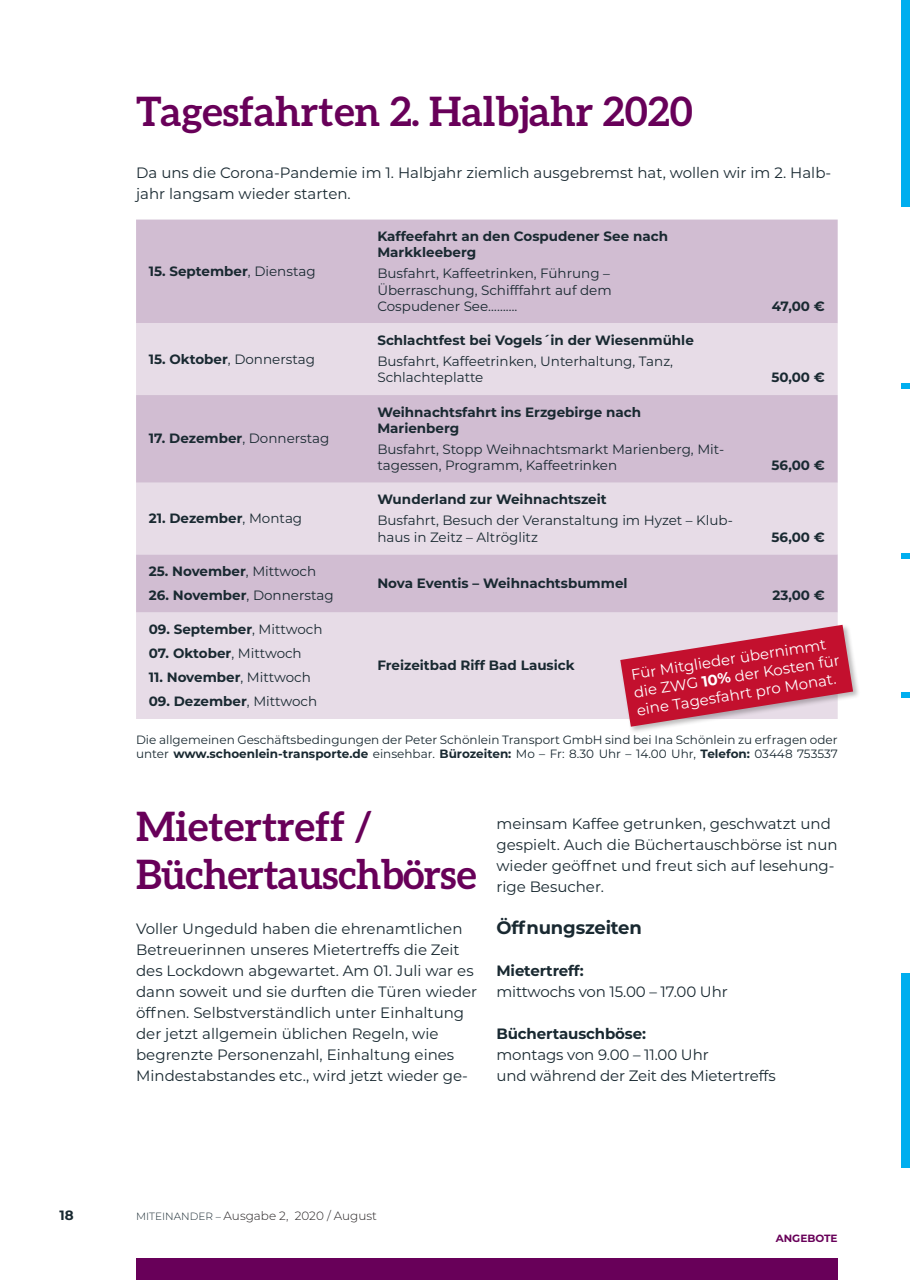
<style>
.page{position:relative;width:910px;height:1280px;background:#fff}
.page>*{position:absolute;margin:0;border:0;box-sizing:border-box;transform-origin:0 0}
.t1{font:700 40.5px/48.6px "Aleo";color:#680059}
.t2{font:700 18px "Montserrat";letter-spacing:-.01em;color:#192931}
.t3{font:15px/21px "Montserrat";color:#192931}
.t4{font:15px/18px "Montserrat";color:#fff}
.t5{font:700 15px "Montserrat";letter-spacing:-.01em;color:#192931}
.t6{font:700 13.5px/16.2px "Montserrat";color:#192931}
.t7{font:13.5px/16.2px "Montserrat";color:#192931}
.t8{font:12px/14.4px "Montserrat";color:#192931}
.t9{font:300 12px "Montserrat";color:#231f20}
.t10{font:700 10.5px "Montserrat";color:#680059}
.s1{font-weight:400}
.s2{font-weight:700}
.s3{font-size:10.5px;color:#192931}
</style>
<div class="page">
<div style="left:136px;top:220px;width:702px;height:103px;background:#d1bdd2"></div>
<svg style="left:136px;top:323px;width:702px;height:396px;background:#decfde"></svg>
<div style="left:136px;top:1259px;width:702px;height:21px;background:#680059"></div>
<div style="left:619px;top:624px;width:241px;height:110px;background:#231f20;opacity:.3"></div>
<svg style="left:620px;top:625px;width:233px;height:102px;background:#cf5a70"></svg>
<div style="left:901px;top:0;width:9px;height:206px;background:#00aeef"></div>
<div style="left:901px;top:973px;width:9px;height:195px;background:#00aeef"></div>
<div style="left:901px;top:383px;width:9px;height:5px;background:#00aeef"></div>
<div style="left:901px;top:692px;width:9px;height:6px;background:#00aeef"></div>
<div style="left:901px;top:553px;width:9px;height:6px;background:#00aeef"></div>
<h1 class="t1" style="left:136px;top:87px;width:558px">Tagesfahrten 2. Halbjahr 2020</h1>
<p class="t3" style="left:136px;top:161px;width:697px">Da uns die Corona-Pandemie im 1. Halbjahr ziemlich ausgebremst hat, wollen wir im 2. Halb&shy;jahr langsam wieder starten.</p>
<p class="t6" style="left:149px;top:262px;width:168px">15. September<span class="s1">, Dienstag</span></p>
<p class="t7" style="left:149px;top:350px;width:168px"><span class="s2">15. Oktober</span>, Donnerstag</p>
<p class="t6" style="left:149px;top:430px;width:182px">17. Dezember<span class="s1">, Donnerstag</span></p>
<p class="t6" style="left:149px;top:509px;width:155px">21. Dezember<span class="s1">, Montag</span></p>
<p class="t6" style="left:149px;top:562px;width:169px">25. November<span class="s1">, Mittwoch</span></p>
<p class="t6" style="left:149px;top:586px;width:186px">26. November<span class="s1">, Donnerstag</span></p>
<p class="t6" style="left:149px;top:621px;width:175px">09. September<span class="s1">, Mittwoch</span></p>
<p class="t6" style="left:149px;top:645px;width:154px">07. Oktober<span class="s1">, Mittwoch</span></p>
<p class="t6" style="left:149px;top:669px;width:164px">11. November<span class="s1">, Mittwoch</span></p>
<p class="t6" style="left:149px;top:693px;width:170px">09. Dezember<span class="s1">, Mittwoch</span></p>
<p class="t6" style="left:377px;top:228px;width:292px">Kaffeefahrt an den Cospudener See nach<br>Markkleeberg</p>
<p class="t7" style="left:377px;top:265px;width:236px">Busfahrt, Kaffeetrinken, Führung –<br>Überraschung, Schifffahrt auf dem<br>Cospudener See……….</p>
<p class="t6" style="left:377px;top:331px;width:318px">Schlachtfest bei Vogels´in der Wiesenmühle</p>
<p class="t7" style="left:377px;top:353px;width:297px">Busfahrt, Kaffeetrinken, Unterhaltung, Tanz,<br>Schlachteplatte</p>
<p class="t6" style="left:377px;top:403px;width:265px">Weihnachtsfahrt ins Erzgebirge nach<br>Marienberg</p>
<p class="t7" style="left:377px;top:440px;width:348px">Busfahrt, Stopp Weihnachtsmarkt Marienberg, Mit&shy;tagessen, Programm, Kaffeetrinken</p>
<p class="t6" style="left:377px;top:491px;width:231px">Wunderland zur Weihnachtszeit</p>
<p class="t7" style="left:377px;top:512px;width:357px">Busfahrt, Besuch der Veranstaltung im Hyzet – Klub&shy;haus in Zeitz – Altröglitz</p>
<p class="t6" style="left:377px;top:574px;width:252px">Nova Eventis – Weihnachtsbummel</p>
<p class="t6" style="left:772px;top:297px;width:55px">47,00 €</p>
<p class="t6" style="left:771px;top:369px;width:55px">50,00 €</p>
<p class="t6" style="left:772px;top:456px;width:55px">56,00 €</p>
<p class="t6" style="left:772px;top:528px;width:55px">56,00 €</p>
<p class="t6" style="left:772px;top:586px;width:54px">23,00 €</p>
<p class="t6" style="left:377px;top:657px;width:199px">Freizeitbad Riff Bad Lausick</p>
<p class="t4" style="left:630px;top:665px;width:209px;rotate:-9deg">Für Mitglieder übernimmt die ZWG <span class="s2">10%</span> der Kosten für eine Tagesfahrt pro Monat.</p>
<p class="t8" style="left:136px;top:732px;width:703px">Die allgemeinen Geschäftsbedingungen der Peter Schönlein Transport GmbH sind bei Ina Schönlein zu erfragen oder unter <span class="s2">www.schoenlein-transporte.de</span> einsehbar. <span class="s2">Bürozeiten:</span> Mo – Fr: 8.30 Uhr – 14.00 Uhr, <span class="s2">Telefon:</span> 03448 753537</p>
<h1 class="t1" style="left:136px;top:801px;width:342px">Mietertreff /<br>Büchertauschbörse</h1>
<p class="t3" style="left:136px;top:917px;width:343px">Voller Ungeduld haben die ehrenamtlichen Betreuerinnen unseres Mietertreffs die Zeit des Lockdown abgewartet. Am 01. Juli war es dann soweit und sie durften die Türen wieder öffnen. Selbstverständlich unter Einhaltung der jetzt allgemein üblichen Regeln, wie begrenzte Personenzahl, Einhaltung eines Mindestabstandes etc., wird jetzt wieder ge-</p>
<p class="t3" style="left:496px;top:812px;width:343px">meinsam Kaffee getrunken, geschwatzt und gespielt. Auch die Büchertauschbörse ist nun wieder geöffnet und freut sich auf lesehung&shy;rige Besucher.</p>
<p class="t2" style="left:496px;top:914px;width:147px">Öffnungszeiten</p>
<p class="t5" style="left:496px;top:959px;width:89px">Mietertreff:</p>
<p class="t3" style="left:496px;top:980px;width:233px">mittwochs von 15.00 – 17.00 Uhr</p>
<p class="t5" style="left:496px;top:1022px;width:151px">Büchertauschböse:</p>
<p class="t3" style="left:496px;top:1043px;width:281px">montags von 9.00 – 11.00 Uhr<br>und während der Zeit des Mietertreffs</p>
<p class="t6" style="left:60px;top:1207px;width:16px">18</p>
<p class="t9" style="left:136px;top:1208px;width:242px"><span class="s3">MITEINANDER –</span> Ausgabe 2, 2020 / August</p>
<p class="t10" style="left:776px;top:1230px;width:63px">ANGEBOTE</p>
</div>
